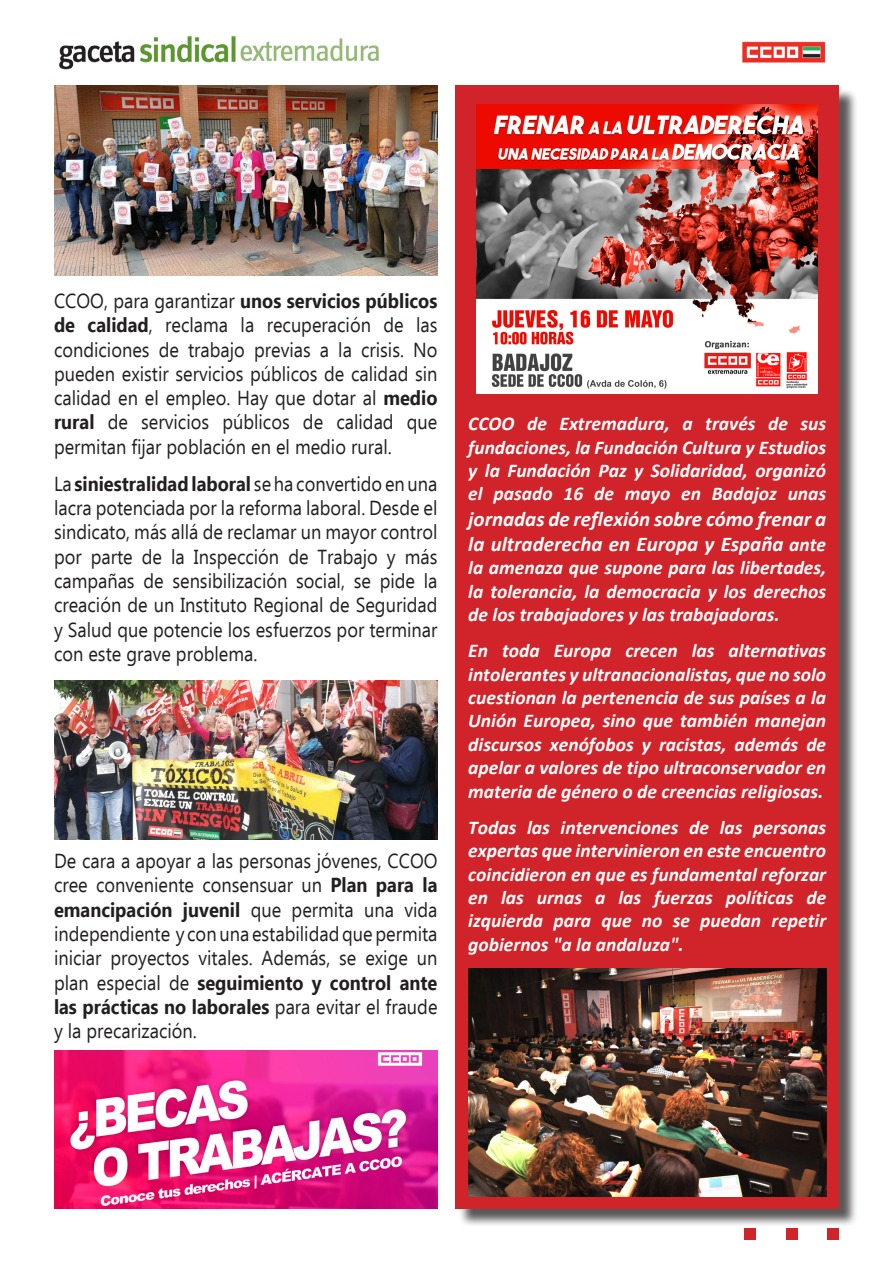
<style>
.page{position:relative;width:893px;height:1263px;background:#fff}
.page>*{position:absolute;margin:0;border:0;box-sizing:border-box;transform-origin:0 0}
.t1{font:italic 700 21px/25.2px "Calibri";color:#fff}
.t2{font:20.25px/24.3px "Ebrima";color:#231f20;text-align:justify;scale:.9 1}
.t3{font:italic 700 19.5px/23.4px "Calibri";color:#fff;text-align:justify}
.s1{font-weight:700}
.s2{font-size:19.5px}
</style>
<div class="page">
<img style="left:54px;top:86px;width:383px;height:190px">
<img style="left:54px;top:680px;width:383px;height:159px">
<img style="left:54px;top:1050px;width:383px;height:159px">
<div style="left:458px;top:88px;width:400px;height:1140px;background:#231f20;opacity:.75"></div>
<div style="left:455px;top:86px;width:384px;height:1123px;background:#d1232a"></div>
<img style="left:477px;top:104px;width:341px;height:289px">
<img style="left:468px;top:968px;width:358px;height:228px">
<div style="left:828px;top:1228px;width:11px;height:11px;background:#d1232a"></div>
<div style="left:786px;top:1228px;width:11px;height:11px;background:#d1232a"></div>
<div style="left:745px;top:1228px;width:11px;height:11px;background:#d1232a"></div>
<img style="left:59px;top:36px;width:767px;height:34px">
<p class="t2" style="left:54px;top:288px;width:428px">CCOO, para garantizar <span class="s1">unos servicios públicos de calidad</span>, reclama la recuperación de las condiciones de trabajo previas a la crisis. No pueden existir servicios públicos de calidad sin calidad en el empleo. Hay que dotar al <span class="s1">medio rural</span> de servicios públicos de calidad que permitan fijar población en el medio rural.</p>
<p class="t2" style="left:54px;top:471px;width:428px">La <span class="s1">siniestralidad laboral</span> se ha convertido en una lacra potenciada por la reforma laboral. Desde el sindicato, más allá de reclamar un mayor control por parte de la Inspección de Trabajo y más campañas de sensibilización social, se pide la creación de un Instituto Regional de Seguridad y Salud que potencie los esfuerzos por terminar con este grave problema.</p>
<p class="t2" style="left:54px;top:848px;width:428px">De cara a apoyar a las personas jóvenes, CCOO cree conveniente consensuar un <span class="s1">Plan para la emancipación juvenil</span> que permita una vida independiente y con una estabilidad que permita iniciar proyectos vitales. Además, se exige un plan especial de <span class="s1">seguimiento y control ante las prácticas no laborales</span> para evitar el fraude y la precarización.</p>
<p class="t3" style="left:468px;top:411px;width:359px">CCOO de Extremadura, a través de sus fundaciones, la Fundación Cultura y Estudios y la Fundación Paz y Solidaridad, organizó el pasado 16 de mayo en Badajoz unas</p>
<p class="t1" style="left:468px;top:505px;width:359px">jornadas de reflexión sobre cómo frenar a la ultraderecha en Europa y España <span class="s2">ante</span></p>
<p class="t3" style="left:468px;top:555px;width:359px">la amenaza que supone para las libertades, la tolerancia, la democracia y los derechos de los trabajadores y las trabajadoras.</p>
<p class="t3" style="left:468px;top:638px;width:359px">En toda Europa crecen las alternativas intolerantes y ultranacionalistas, que no solo cuestionan la pertenencia de sus países a la Unión Europea, sino que también manejan discursos xenófobos y racistas, además de apelar a valores de tipo ultraconservador en materia de género o de creencias religiosas.</p>
<p class="t3" style="left:468px;top:815px;width:359px">Todas las intervenciones de las personas expertas que intervinieron en este encuentro coincidieron en que es fundamental reforzar en las urnas a las fuerzas políticas de izquierda para que no se puedan repetir gobiernos "a la andaluza".</p>
</div>
